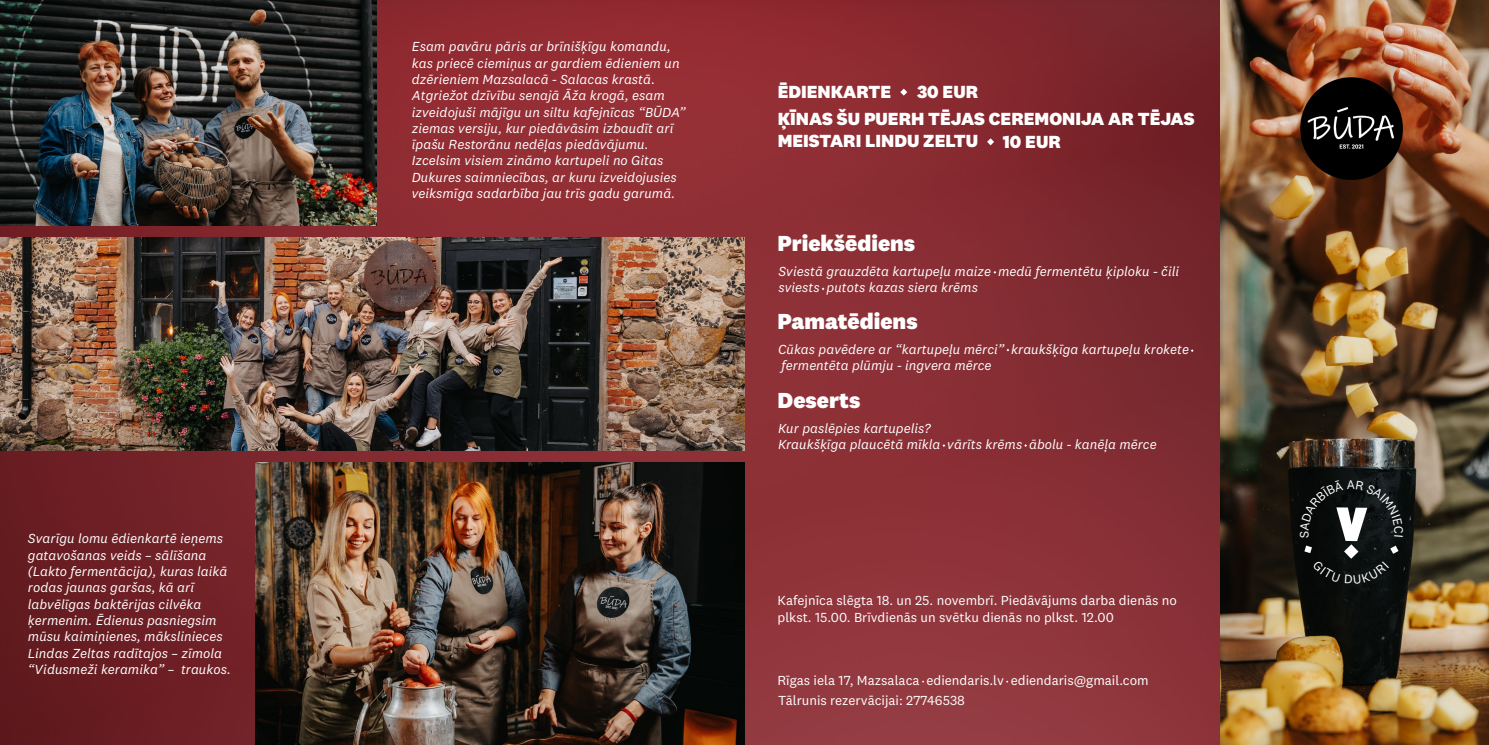
<style>
.page{position:relative;width:1489px;height:745px;background:#fff}
.page>*{position:absolute;margin:0;border:0;box-sizing:border-box;transform-origin:0 0}
.t1{font:800 22.5px "National 2";color:#fff}
.t2{font:800 18.12px/21.9px "National 2";color:#fff}
.t3{font:italic 13.62px/16.2px "National 2";color:#fff}
.t4{font:13.62px/16.2px "National 2";color:#fff}
</style>
<div class="page">
<img style="left:0;top:1px;width:1220px;height:743px">
<img style="left:0;top:237px;width:744px;height:213px">
<img style="left:0;top:0;width:376px;height:225px">
<svg style="left:900px;top:89px;width:7px;height:7px"></svg>
<svg style="left:987px;top:138px;width:7px;height:7px"></svg>
<img style="left:1220px;top:0;width:268px;height:744px">
<img style="left:256px;top:462px;width:488px;height:282px">
<img style="left:1290px;top:67px;width:122px;height:122px">
<svg style="left:1299px;top:479px;width:104px;height:104px;background:#1e2121"></svg>
<p class="t3" style="left:28px;top:530px;width:204px">Svarīgu lomu ēdienkartē ieņems gatavošanas veids – sālīšana (Lakto fermentācija), kuras laikā rodas jaunas garšas, kā arī labvēlīgas baktērijas cilvēka ķermenim. Ēdienus pasniegsim mūsu kaimiņienes, mākslinieces<br>Lindas Zeltas radītajos – zīmola “Vidusmeži keramika” – traukos.</p>
<p class="t3" style="left:412px;top:38px;width:275px">Esam pavāru pāris ar brīnišķīgu komandu, kas priecē ciemiņus ar gardiem ēdieniem un dzērieniem Mazsalacā - Salacas krastā.<br>Atgriežot dzīvību senajā Āža krogā, esam izveidojuši mājīgu un siltu kafejnīcas “BŪDA” ziemas versiju, kur piedāvāsim izbaudīt arī īpašu Restorānu nedēļas piedāvājumu.<br>Izcelsim visiem zināmo kartupeli no Gitas Dukures saimniecības, ar kuru izveidojusies veiksmīga sadarbība jau trīs gadu garumā.</p>
<h2 class="t2" style="left:777px;top:81px;width:115px">ĒDIENKARTE</h2>
<h2 class="t2" style="left:917px;top:81px;width:63px">30 EUR</h2>
<h2 class="t2" style="left:777px;top:108px;width:418px">ĶĪNAS ŠU PUERH TĒJAS CEREMONIJA AR TĒJAS<br>MEISTARI LINDU ZELTU</h2>
<h2 class="t2" style="left:1002px;top:130px;width:59px">10 EUR</h2>
<h1 class="t1" style="left:777px;top:229px;width:139px">Priekšēdiens</h1>
<p class="t3" style="left:778px;top:262px;width:402px">Sviestā grauzdēta kartupeļu maize medū fermentētu ķiploku - čili sviests putots kazas siera krēms</p>
<h1 class="t1" style="left:777px;top:307px;width:142px">Pamatēdiens</h1>
<p class="t3" style="left:778px;top:340px;width:412px">Cūkas pavēdere ar “kartupeļu mērci” kraukšķīga kartupeļu krokete fermentēta plūmju - ingvera mērce</p>
<h1 class="t1" style="left:777px;top:386px;width:84px">Deserts</h1>
<p class="t3" style="left:778px;top:420px;width:380px">Kur paslēpies kartupelis?<br>Kraukšķīga plaucētā mīkla vārīts krēms ābolu - kanēļa mērce</p>
<p class="t4" style="left:777px;top:592px;width:401px">Kafejnīca slēgta 18. un 25. novembrī. Piedāvājums darba dienās no plkst. 15.00. Brīvdienās un svētku dienās no plkst. 12.00</p>
<p class="t4" style="left:777px;top:672px;width:373px">Rīgas iela 17, Mazsalaca ediendaris.lv ediendaris@gmail.com</p>
<p class="t4" style="left:778px;top:692px;width:188px">Tālrunis rezervācijai: 27746538</p>
</div>
